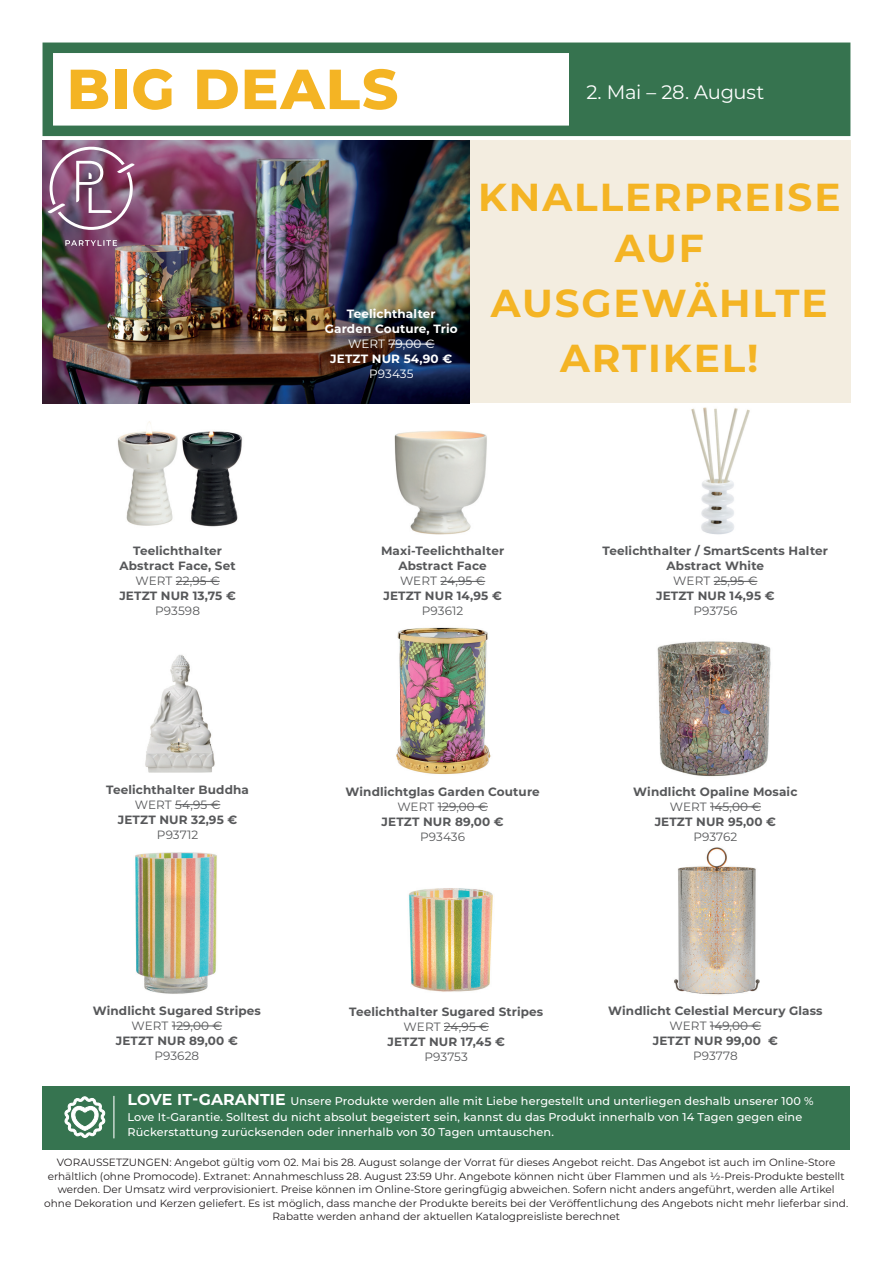
<style>
.page{position:relative;width:893px;height:1263px;background:#fff}
.page>*{position:absolute;margin:0;border:0;box-sizing:border-box;transform-origin:0 0}
.t1{font:800 56.25px "Montserrat";letter-spacing:.02em;color:#f4b424}
.t2{font:700 39px/51px "Montserrat";letter-spacing:.05em;color:#f4b424;text-align:center}
.t3{font:19.5px "Montserrat";letter-spacing:-.01em;color:#fff}
.t4{font:700 12px/15px "Montserrat";letter-spacing:.01em;color:#57585a;text-align:center}
.t5{font:12px "Montserrat";letter-spacing:.01em;color:#57585a}
.t6{font:700 12px/15px "Montserrat";letter-spacing:.01em;color:#fff;text-align:center}
.t7{font:12px "Montserrat";letter-spacing:.005em;color:#fff}
.t8{font:500 11.25px/15.8px "Montserrat";letter-spacing:.01em;color:#fff}
.t9{font:10.5px/13.5px "Montserrat";color:#231f20;text-align:center}
.s1{font-weight:700;font-size:15.75px}
</style>
<div class="page">
<div style="left:459px;top:140px;width:391px;height:263px;background:#f3ede0"></div>
<img style="left:43px;top:140px;width:426px;height:263px">
<hr style="left:388px;top:344px;width:46px;height:1px;background:#fff">
<img style="left:117px;top:421px;width:126px;height:106px">
<hr style="left:176px;top:581px;width:44px;height:1px;background:#57585a">
<img style="left:394px;top:430px;width:93px;height:105px">
<hr style="left:440px;top:581px;width:45px;height:1px;background:#57585a">
<img style="left:691px;top:407px;width:59px;height:128px">
<hr style="left:714px;top:581px;width:43px;height:1px;background:#57585a">
<img style="left:145px;top:655px;width:70px;height:118px">
<hr style="left:175px;top:804px;width:45px;height:1px;background:#57585a">
<img style="left:396px;top:627px;width:95px;height:147px">
<hr style="left:438px;top:806px;width:50px;height:1px;background:#57585a">
<img style="left:408px;top:888px;width:85px;height:104px">
<hr style="left:444px;top:1026px;width:45px;height:1px;background:#57585a">
<hr style="left:172px;top:1026px;width:50px;height:1px;background:#57585a">
<img style="left:135px;top:852px;width:82px;height:142px">
<hr style="left:710px;top:1026px;width:51px;height:1px;background:#57585a">
<hr style="left:710px;top:806px;width:51px;height:1px;background:#57585a">
<img style="left:657px;top:641px;width:114px;height:136px">
<img style="left:674px;top:847px;width:86px;height:148px">
<svg style="left:48px;top:147px;width:87px;height:83px;background:#946986"></svg>
<svg style="left:65px;top:240px;width:52px;height:6px"></svg>
<div style="left:43px;top:43px;width:807px;height:93px;border:10px solid #36734f"></div>
<div style="left:569px;top:48px;width:278px;height:84px;background:#36734f"></div>
<div style="left:43px;top:1085px;width:807px;height:64px;background:#367450"></div>
<svg style="left:64px;top:1096px;width:42px;height:42px"></svg>
<hr style="left:113px;top:1096px;width:1px;height:42px;background:#fff">
<h1 class="t1" style="left:67px;top:48px;width:333px">BIG DEALS</h1>
<h3 class="t3" style="left:586px;top:79px;width:179px">2. Mai – 28. August</h3>
<p class="t6" style="left:325px;top:306px;width:134px">Teelichthalter<br>Garden Couture, Trio</p>
<p class="t7" style="left:348px;top:336px;width:88px">WERT 79,00 €</p>
<p class="t6" style="left:330px;top:351px;width:123px">JETZT NUR 54,90 €</p>
<p class="t7" style="left:369px;top:366px;width:46px">P93435</p>
<h2 class="t2" style="left:478px;top:170px;width:364px">KNALLERPREISE<br>AUF</h2>
<h2 class="t2" style="left:491px;top:274px;width:338px;line-height:55.2px">AUSGEWÄHLTE<br>ARTIKEL!</h2>
<p class="t4" style="left:120px;top:543px;width:118px">Teelichthalter<br>Abstract Face, Set</p>
<p class="t5" style="left:135px;top:573px;width:86px">WERT 22,95 €</p>
<p class="t4" style="left:119px;top:588px;width:118px">JETZT NUR 13,75 €</p>
<p class="t5" style="left:155px;top:603px;width:46px">P93598</p>
<p class="t4" style="left:106px;top:781px;width:144px">Teelichthalter Buddha</p>
<p class="t5" style="left:135px;top:796px;width:87px">WERT 54,95 €</p>
<p class="t4" style="left:118px;top:811px;width:121px">JETZT NUR 32,95 €</p>
<p class="t5" style="left:157px;top:826px;width:43px">P93712</p>
<p class="t4" style="left:93px;top:1002px;width:170px">Windlicht Sugared Stripes</p>
<p class="t5" style="left:132px;top:1017px;width:92px">WERT 129,00 €</p>
<p class="t4" style="left:116px;top:1032px;width:124px">JETZT NUR 89,00 €</p>
<p class="t5" style="left:154px;top:1047px;width:46px">P93628</p>
<p class="t4" style="left:381px;top:543px;width:125px">Maxi-Teelichthalter<br>Abstract Face</p>
<p class="t5" style="left:400px;top:573px;width:87px">WERT 24,95 €</p>
<p class="t4" style="left:383px;top:588px;width:120px">JETZT NUR 14,95 €</p>
<p class="t5" style="left:422px;top:603px;width:43px">P93612</p>
<p class="t4" style="left:603px;top:543px;width:227px">Teelichthalter / SmartScents Halter<br>Abstract White</p>
<p class="t5" style="left:673px;top:573px;width:86px">WERT 25,95 €</p>
<p class="t4" style="left:656px;top:588px;width:120px">JETZT NUR 14,95 €</p>
<p class="t5" style="left:693px;top:603px;width:45px">P93756</p>
<p class="t4" style="left:345px;top:783px;width:196px">Windlichtglas Garden Couture</p>
<p class="t5" style="left:397px;top:798px;width:92px">WERT 129,00 €</p>
<p class="t4" style="left:382px;top:813px;width:124px">JETZT NUR 89,00 €</p>
<p class="t5" style="left:420px;top:828px;width:46px">P93436</p>
<p class="t4" style="left:633px;top:783px;width:166px">Windlicht Opaline Mosaic</p>
<p class="t5" style="left:670px;top:798px;width:93px">WERT 145,00 €</p>
<p class="t4" style="left:655px;top:813px;width:123px">JETZT NUR 95,00 €</p>
<p class="t5" style="left:693px;top:828px;width:45px">P93762</p>
<p class="t4" style="left:349px;top:1003px;width:195px">Teelichthalter Sugared Stripes</p>
<p class="t5" style="left:404px;top:1018px;width:87px">WERT 24,95 €</p>
<p class="t4" style="left:387px;top:1033px;width:119px">JETZT NUR 17,45 €</p>
<p class="t5" style="left:425px;top:1048px;width:45px">P93753</p>
<p class="t4" style="left:608px;top:1002px;width:216px">Windlicht Celestial Mercury Glass</p>
<p class="t5" style="left:670px;top:1017px;width:93px">WERT 149,00 €</p>
<p class="t4" style="left:653px;top:1032px;width:127px">JETZT NUR 99,00 €</p>
<p class="t5" style="left:693px;top:1047px;width:46px">P93778</p>
<p class="t8" style="left:128px;top:1092px;width:688px"><span class="s1">LOVE IT-GARANTIE</span> Unsere Produkte werden alle mit Liebe hergestellt und unterliegen deshalb unserer 100 %<br>Love It-Garantie. Solltest du nicht absolut begeistert sein, kannst du das Produkt innerhalb von 14 Tagen gegen eine<br>Rückerstattung zurücksenden oder innerhalb von 30 Tagen umtauschen.</p>
<p class="t9" style="left:44px;top:1155px;width:805px">VORAUSSETZUNGEN: Angebot gültig vom 02. Mai bis 28. August solange der Vorrat für dieses Angebot reicht. Das Angebot ist auch im Online-Store erhältlich (ohne Promocode). Extranet: Annahmeschluss 28. August 23:59 Uhr. Angebote können nicht über Flammen und als ½-Preis-Produkte bestellt werden. Der Umsatz wird verprovisioniert. Preise können im Online-Store geringfügig abweichen. Sofern nicht anders angeführt, werden alle Artikel ohne Dekoration und Kerzen geliefert. Es ist möglich, dass manche der Produkte bereits bei der Veröffentlichung des Angebots nicht mehr lieferbar sind.<br>Rabatte werden anhand der aktuellen Katalogpreisliste berechnet</p>
</div>
